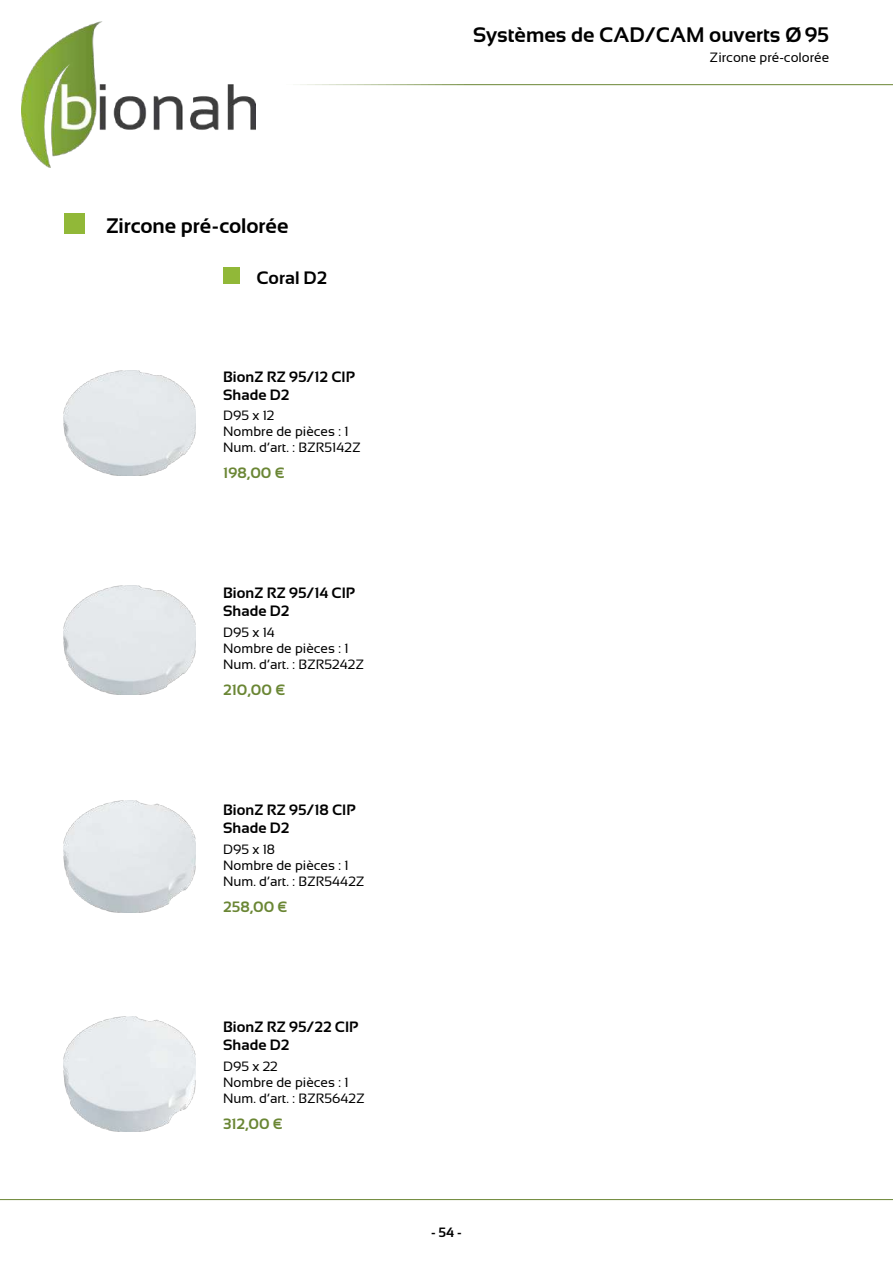
<style>
.page{position:relative;width:893px;height:1263px;background:#fff}
.page>*{position:absolute;margin:0;border:0;box-sizing:border-box;transform-origin:0 0}
.t1{font:700 21px "Sansation";color:#000}
.t2{font:700 18px "Sansation";color:#000}
.t3{font:700 15px/18px "Sansation";color:#000}
.t4{font:700 15px "Sansation";color:#6a8634}
.t5{font:13.5px/16.2px "Sansation";color:#000}
.t6{font:700 13.5px "Sansation";color:#000}
</style>
<div class="page">
<svg style="left:0;top:1199px;width:893px;height:2px;background:#b4c198"></svg>
<svg style="left:300px;top:84px;width:593px;height:1px"></svg>
<img style="left:21px;top:21px;width:234px;height:147px">
<img style="left:64px;top:586px;width:132px;height:108px">
<img style="left:64px;top:371px;width:132px;height:105px">
<img style="left:64px;top:801px;width:132px;height:112px">
<img style="left:64px;top:1016px;width:132px;height:115px">
<div style="left:64px;top:213px;width:21px;height:20px;background:#91b838"></div>
<div style="left:223px;top:268px;width:16px;height:16px;background:#91b838"></div>
<h1 class="t1" style="left:106px;top:213px;width:184px">Zircone pré-colorée</h1>
<h2 class="t2" style="left:256px;top:268px;width:72px">Coral D2</h2>
<p class="t3" style="left:223px;top:367px;width:133px">BionZ RZ 95/12 CIP<br>Shade D2</p>
<p class="t5" style="left:223px;top:407px;width:139px">D95 x 12<br>Nombre de pièces : 1<br>Num. d’art. : BZR5142Z</p>
<p class="t4" style="left:223px;top:465px;width:63px">198,00 €</p>
<p class="t3" style="left:223px;top:584px;width:133px">BionZ RZ 95/14 CIP<br>Shade D2</p>
<p class="t5" style="left:223px;top:624px;width:142px">D95 x 14<br>Nombre de pièces : 1<br>Num. d’art. : BZR5242Z</p>
<p class="t4" style="left:223px;top:682px;width:64px">210,00 €</p>
<p class="t3" style="left:223px;top:801px;width:134px">BionZ RZ 95/18 CIP<br>Shade D2</p>
<p class="t5" style="left:223px;top:841px;width:143px">D95 x 18<br>Nombre de pièces : 1<br>Num. d’art. : BZR5442Z</p>
<p class="t4" style="left:223px;top:898px;width:66px">258,00 €</p>
<p class="t3" style="left:223px;top:1018px;width:137px">BionZ RZ 95/22 CIP<br>Shade D2</p>
<p class="t5" style="left:223px;top:1058px;width:143px">D95 x 22<br>Nombre de pièces : 1<br>Num. d’art. : BZR5642Z</p>
<p class="t4" style="left:223px;top:1115px;width:61px">312,00 €</p>
<h1 class="t1" style="left:473px;top:23px;width:358px">Systèmes de CAD/CAM ouverts Ø95</h1>
<p class="t5" style="left:710px;top:49px;width:121px">Zircone pré-colorée</p>
<p class="t6" style="left:431px;top:1225px;width:32px">- 54 -</p>
</div>
